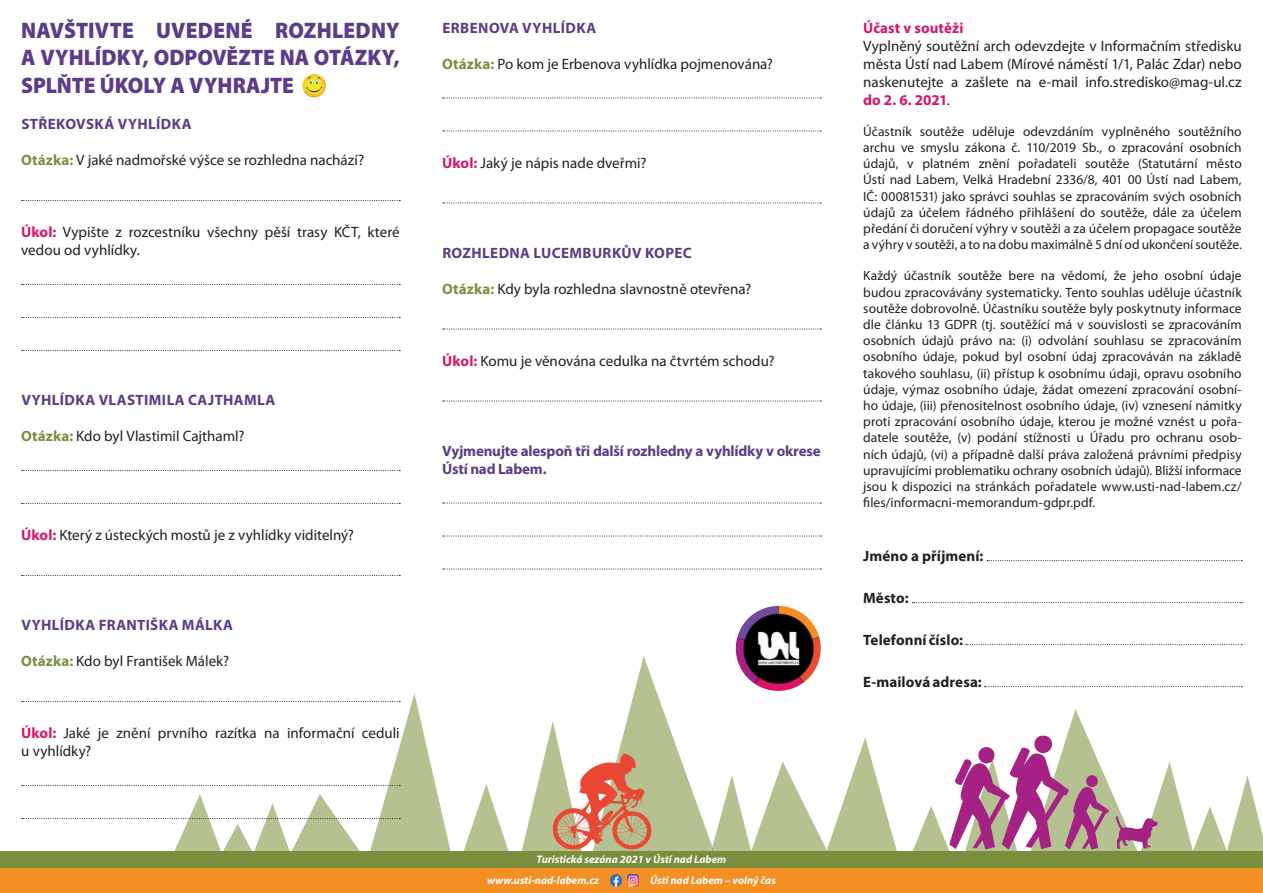
<style>
.page{position:relative;width:1263px;height:893px;background:#fff}
.page>*{position:absolute;margin:0;border:0;box-sizing:border-box;transform-origin:0 0}
.t1{font:900 22.5px/27.5px "Myriad Pro";color:#5c3c89;text-align:justify;scale:.95 1}
.t2{font:15px/18px "Myriad Pro";color:#231f20}
.t3{font:700 15px "Myriad Pro";letter-spacing:.02em;color:#5c3c89}
.t4{font:700 15px/18px "Myriad Pro";letter-spacing:-.015em;color:#5c3c89}
.t5{font:700 15px "Myriad Pro";letter-spacing:.005em;color:#231f20}
.t6{font:700 15px "Myriad Pro";letter-spacing:.005em;color:#d91569}
.t7{font:13.5px/16.2px "Myriad Pro";letter-spacing:.005em;color:#231f20;text-align:justify}
.t8{font:italic 700 10.95px "Myriad Pro";color:#fff}
.s1{font-weight:700;color:#798f3d}
.s2{font-weight:700;color:#d91569}
</style>
<div class="page">
<svg style="left:443px;top:97px;width:378px;height:2px"></svg>
<svg style="left:443px;top:130px;width:378px;height:2px"></svg>
<svg style="left:443px;top:202px;width:378px;height:2px"></svg>
<svg style="left:443px;top:328px;width:378px;height:2px"></svg>
<svg style="left:443px;top:400px;width:378px;height:2px"></svg>
<svg style="left:443px;top:502px;width:378px;height:2px"></svg>
<svg style="left:443px;top:535px;width:378px;height:2px"></svg>
<svg style="left:443px;top:568px;width:378px;height:2px"></svg>
<svg style="left:386px;top:656px;width:325px;height:195px"></svg>
<svg style="left:302px;top:74px;width:24px;height:23px"></svg>
<svg style="left:22px;top:200px;width:378px;height:1px"></svg>
<svg style="left:22px;top:284px;width:378px;height:1px"></svg>
<svg style="left:22px;top:317px;width:378px;height:1px"></svg>
<svg style="left:22px;top:350px;width:378px;height:1px"></svg>
<svg style="left:22px;top:470px;width:378px;height:1px"></svg>
<svg style="left:22px;top:503px;width:378px;height:1px"></svg>
<svg style="left:22px;top:575px;width:378px;height:1px"></svg>
<svg style="left:22px;top:701px;width:378px;height:1px"></svg>
<svg style="left:22px;top:785px;width:378px;height:1px"></svg>
<svg style="left:22px;top:794px;width:378px;height:57px"></svg>
<div style="left:0;top:864px;width:1263px;height:29px;background:#f48f24"></div>
<div style="left:0;top:851px;width:1263px;height:17px;background:#798f3d"></div>
<svg style="left:552px;top:753px;width:100px;height:97px"></svg>
<svg style="left:987px;top:560px;width:255px;height:1px"></svg>
<svg style="left:912px;top:602px;width:330px;height:1px"></svg>
<svg style="left:966px;top:644px;width:276px;height:1px"></svg>
<svg style="left:984px;top:686px;width:258px;height:1px"></svg>
<svg style="left:610px;top:874px;width:29px;height:12px"></svg>
<svg style="left:711px;top:709px;width:552px;height:142px"></svg>
<img style="left:736px;top:606px;width:85px;height:85px;border-radius:42px">
<h1 class="t1" style="left:21px;top:16px;width:400px">NAVŠTIVTE UVEDENÉ ROZHLEDNY A VYHLÍDKY, ODPOVĚZTE NA OTÁZKY, SPLŇTE ÚKOLY A VYHRAJTE</h1>
<p class="t3" style="left:21px;top:114px;width:172px">STŘEKOVSKÁ VYHLÍDKA</p>
<p class="t2" style="left:21px;top:151px;width:344px"><span class="s1">Otázka:</span> V jaké nadmořské výšce se rozhledna nachází?</p>
<p class="t2" style="left:21px;top:223px;width:380px"><span class="s2">Úkol:</span> Vypište z rozcestníku všechny pěší trasy KČT, které vedou od vyhlídky.</p>
<p class="t3" style="left:21px;top:390px;width:255px">VYHLÍDKA VLASTIMILA CAJTHAMLA</p>
<p class="t2" style="left:21px;top:427px;width:225px"><span class="s1">Otázka:</span> Kdo byl Vlastimil Cajthaml?</p>
<p class="t2" style="left:21px;top:526px;width:334px"><span class="s2">Úkol:</span> Který z ústeckých mostů je z vyhlídky viditelný?</p>
<p class="t3" style="left:21px;top:615px;width:213px">VYHLÍDKA FRANTIŠKA MÁLKA</p>
<p class="t2" style="left:21px;top:652px;width:209px"><span class="s1">Otázka:</span> Kdo byl František Málek?</p>
<p class="t2" style="left:21px;top:724px;width:380px"><span class="s2">Úkol:</span> Jaké je znění prvního razítka na informační ceduli u vyhlídky?</p>
<p class="t3" style="left:442px;top:18px;width:155px">ERBENOVA VYHLÍDKA</p>
<p class="t2" style="left:442px;top:54px;width:332px"><span class="s1">Otázka:</span> Po kom je Erbenova vyhlídka pojmenována?</p>
<p class="t2" style="left:442px;top:153px;width:206px"><span class="s2">Úkol:</span> Jaký je nápis nade dveřmi?</p>
<p class="t3" style="left:442px;top:243px;width:251px">ROZHLEDNA LUCEMBURKŮV KOPEC</p>
<p class="t2" style="left:442px;top:279px;width:310px"><span class="s1">Otázka:</span> Kdy byla rozhledna slavnostně otevřena?</p>
<p class="t2" style="left:442px;top:351px;width:334px"><span class="s2">Úkol:</span> Komu je věnována cedulka na čtvrtém schodu?</p>
<p class="t4" style="left:442px;top:441px;width:380px">Vyjmenujte alespoň tři další rozhledny a vyhlídky v okrese<br>Ústí nad Labem.</p>
<p class="t6" style="left:863px;top:18px;width:102px">Účast v soutěži</p>
<p class="t2" style="left:863px;top:36px;width:380px;text-align:justify">Vyplněný soutěžní arch odevzdejte v Informačním středisku města Ústí nad Labem (Mírové náměstí 1/1, Palác Zdar) nebo naskenutejte a zašlete na e-mail info.stredisko@mag-ul.cz <span class="s2">do 2. 6. 2021</span>.</p>
<p class="t7" style="left:863px;top:123px;width:380px">Účastník soutěže uděluje odevzdáním vyplněného soutěžního archu ve smyslu zákona č. 110/2019 Sb., o zpracování osobních údajů, v platném znění pořadateli soutěže (Statutární město Ústí nad Labem, Velká Hradební 2336/8, 401 00 Ústí nad Labem, IČ: 00081531) jako správci souhlas se zpracováním svých osobních údajů za účelem řádného přihlášení do soutěže, dále za účelem předání či doručení výhry v soutěži a za účelem propagace soutěže a výhry v soutěži, a to na dobu maximálně 5 dní od ukončení soutěže.</p>
<p class="t7" style="left:863px;top:267px;width:380px">Každý účastník soutěže bere na vědomí, že jeho osobní údaje</p>
<p class="t7" style="left:863px;top:284px;width:380px">budou zpracovávány systematicky. Tento souhlas uděluje účastník</p>
<p class="t7" style="left:863px;top:300px;width:380px">soutěže dobrovolně. Účastníku soutěže byly poskytnuty informace</p>
<p class="t7" style="left:863px;top:316px;width:380px">dle článku 13 GDPR (tj. soutěžící má v souvislosti se zpracováním</p>
<p class="t7" style="left:863px;top:332px;width:380px">osobních údajů právo na: (i) odvolání souhlasu se zpracováním</p>
<p class="t7" style="left:863px;top:348px;width:380px">osobního údaje, pokud byl osobní údaj zpracováván na základě</p>
<p class="t7" style="left:863px;top:365px;width:380px">takového souhlasu, (ii) přístup k osobnímu údaji, opravu osobního</p>
<p class="t7" style="left:863px;top:381px;width:380px">údaje, výmaz osobního údaje, žádat omezení zpracování osobní-</p>
<p class="t7" style="left:863px;top:397px;width:380px">ho údaje, (iii) přenositelnost osobního údaje, (iv) vznesení námitky</p>
<p class="t7" style="left:863px;top:413px;width:380px">proti zpracování osobního údaje, kterou je možné vznést u pořa-</p>
<p class="t7" style="left:863px;top:429px;width:380px">datele soutěže, (v) podání stížnosti u Úřadu pro ochranu osob-</p>
<p class="t7" style="left:863px;top:446px;width:380px">ních údajů, (vi) a případně další práva založená právními předpisy</p>
<p class="t7" style="left:863px;top:462px;width:380px">upravujícími problematiku ochrany osobních údajů). Bližší informace</p>
<p class="t7" style="left:863px;top:478px;width:380px">jsou k dispozici na stránkách pořadatele www.usti-nad-labem.cz/</p>
<p class="t7" style="left:870px;top:494px;width:226px">les/informacni-memorandum-gdpr.pdf.</p>
<p class="t5" style="left:863px;top:546px;width:122px">Jméno a příjmení:</p>
<p class="t5" style="left:863px;top:588px;width:47px">Město:</p>
<p class="t5" style="left:863px;top:630px;width:101px">Telefonní číslo:</p>
<p class="t5" style="left:863px;top:672px;width:120px">E-mailová adresa:</p>
<p class="t8" style="left:537px;top:853px;width:191px">Turistická sezóna 2021 v Ústí nad Labem</p>
<p class="t8" style="left:487px;top:873px;width:114px">www.usti-nad-labem.cz</p>
<p class="t8" style="left:650px;top:873px;width:127px">Ústí nad Labem – volný čas</p>
</div>
